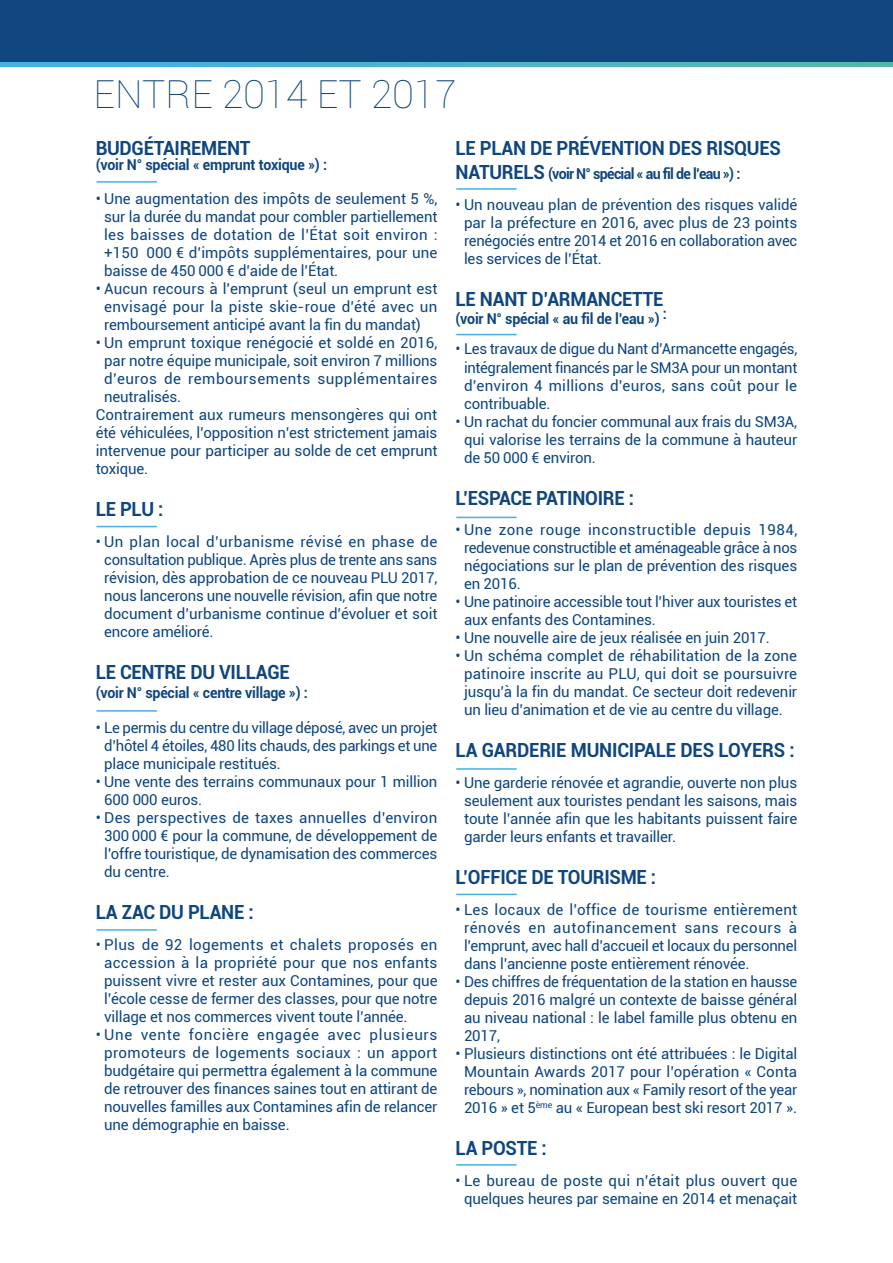
<style>
.page{position:relative;width:893px;height:1263px;background:#fff}
.page>*{position:absolute;margin:0;border:0;box-sizing:border-box;transform-origin:0 0}
.t1{font:100 39px "Roboto";color:#0f467d}
.titre{font:700 19.5px "Roboto";letter-spacing:-.015em;color:#0f467d;scale:.95 1}
.texte{font:15px/18px "Roboto";letter-spacing:-.01em;color:#0f467d;text-align:justify}
.titre-2{font:700 15px "Roboto";letter-spacing:-.015em;color:#0f467d;scale:.95 1}
.titre-3{font:700 15px "Roboto";letter-spacing:-.05em;color:#0f467d;scale:.95 1}
.s1{font-size:19.5px}
</style>
<div class="page">
<div style="left:0;top:0;width:893px;height:64px;background:#0f467d"></div>
<svg style="left:0;top:62px;width:893px;height:5px;background:#4cb4c9"></svg>
<hr style="left:97px;top:181px;width:60px;height:2px;background:#44b1e5">
<hr style="left:97px;top:526px;width:60px;height:1px;background:#44b1e5">
<hr style="left:97px;top:710px;width:60px;height:2px;background:#44b1e5">
<hr style="left:97px;top:929px;width:60px;height:2px;background:#44b1e5">
<hr style="left:456px;top:1164px;width:61px;height:1px;background:#44b1e5">
<hr style="left:456px;top:894px;width:61px;height:1px;background:#44b1e5">
<hr style="left:456px;top:768px;width:61px;height:2px;background:#44b1e5">
<hr style="left:456px;top:517px;width:61px;height:1px;background:#44b1e5">
<hr style="left:456px;top:334px;width:61px;height:1px;background:#44b1e5">
<hr style="left:456px;top:188px;width:61px;height:2px;background:#44b1e5">
<p class="t1" style="left:94px;top:67px;width:364px">ENTRE 2014 ET 2017</p>
<p class="titre" style="left:96px;top:134px;width:164px">BUDGÉTAIREMENT</p>
<p class="titre-2" style="left:96px;top:154px;width:245px">(voir N° spécial « emprunt toxique ») :</p>
<p class="texte" style="left:104px;top:189px;width:335px;text-indent:-9px">• Une augmentation des impôts de seulement 5 %, sur la durée du mandat pour combler partiellement les baisses de dotation de l’État soit environ : +150 000 € d’impôts supplémentaires, pour une baisse de 450 000 € d’aide de l’État.</p>
<p class="texte" style="left:96px;top:279px;width:343px;text-align:center">• Aucun recours à l’emprunt (seul un emprunt est envisagé pour la piste skie-roue d’été avec un remboursement anticipé avant la fin du mandat)</p>
<p class="texte" style="left:104px;top:333px;width:335px;text-indent:-9px">• Un emprunt toxique renégocié et soldé en 2016, par notre équipe municipale, soit environ 7 millions d’euros de remboursements supplémentaires neutralisés.</p>
<p class="texte" style="left:96px;top:405px;width:343px">Contrairement aux rumeurs mensongères qui ont été véhiculées, l’opposition n’est strictement jamais intervenue pour participer au solde de cet emprunt toxique.</p>
<p class="titre" style="left:96px;top:495px;width:73px">LE PLU :</p>
<p class="texte" style="left:104px;top:532px;width:335px;text-indent:-9px">• Un plan local d’urbanisme révisé en phase de consultation publique. Après plus de trente ans sans révision, dès approbation de ce nouveau PLU 2017, nous lancerons une nouvelle révision, afin que notre document d’urbanisme continue d’évoluer et soit encore amélioré.</p>
<p class="titre" style="left:96px;top:658px;width:206px">LE CENTRE DU VILLAGE</p>
<p class="titre-2" style="left:96px;top:682px;width:225px">(voir N° spécial « centre village ») :</p>
<p class="texte" style="left:104px;top:718px;width:335px;text-indent:-9px">• Le permis du centre du village déposé, avec un projet d’hôtel 4 étoiles, 480 lits chauds, des parkings et une place municipale restitués.</p>
<p class="texte" style="left:104px;top:772px;width:335px;text-indent:-9px">• Une vente des terrains communaux pour 1 million<br>600 000 euros.</p>
<p class="texte" style="left:104px;top:808px;width:335px;text-indent:-9px">• Des perspectives de taxes annuelles d’environ 300 000 € pour la commune, de développement de l’offre touristique, de dynamisation des commerces du centre.</p>
<p class="titre" style="left:96px;top:899px;width:168px">LA ZAC DU PLANE :</p>
<p class="texte" style="left:104px;top:935px;width:335px;text-indent:-9px">• Plus de 92 logements et chalets proposés en accession à la propriété pour que nos enfants puissent vivre et rester aux Contamines, pour que l’école cesse de fermer des classes, pour que notre village et nos commerces vivent toute l’année.</p>
<p class="texte" style="left:104px;top:1025px;width:335px;text-indent:-9px">• Une vente foncière engagée avec plusieurs promoteurs de logements sociaux : un apport budgétaire qui permettra également à la commune de retrouver des finances saines tout en attirant de nouvelles familles aux Contamines afin de relancer une démographie en baisse.</p>
<p class="titre" style="left:455px;top:134px;width:344px">LE PLAN DE PRÉVENTION DES RISQUES</p>
<p class="titre-3" style="left:455px;top:163px;width:301px"><span class="s1">NATURELS</span> (voir N° spécial « au fil de l’eau ») :</p>
<p class="texte" style="left:464px;top:195px;width:335px;text-indent:-9px">• Un nouveau plan de prévention des risques validé par la préfecture en 2016, avec plus de 23 points renégociés entre 2014 et 2016 en collaboration avec les services de l’État.</p>
<p class="titre" style="left:455px;top:285px;width:220px">LE NANT D’ARMANCETTE</p>
<p class="titre-2" style="left:455px;top:308px;width:224px">(voir N° spécial « au fil de l’eau ») :</p>
<p class="texte" style="left:464px;top:340px;width:335px;text-indent:-9px">• Les travaux de digue du Nant d’Armancette engagés, intégralement financés par le SM3A pour un montant d’environ 4 millions d’euros, sans coût pour le contribuable.</p>
<p class="texte" style="left:464px;top:412px;width:335px;text-indent:-9px">• Un rachat du foncier communal aux frais du SM3A, qui valorise les terrains de la commune à hauteur de 50 000 € environ.</p>
<p class="titre" style="left:455px;top:484px;width:189px">L’ESPACE PATINOIRE :</p>
<p class="texte" style="left:464px;top:520px;width:335px;text-indent:-9px">• Une zone rouge inconstructible depuis 1984, redevenue constructible et aménageable grâce à nos négociations sur le plan de prévention des risques en 2016.</p>
<p class="texte" style="left:464px;top:592px;width:335px;text-indent:-9px">• Une patinoire accessible tout l’hiver aux touristes et aux enfants des Contamines.</p>
<p class="texte" style="left:455px;top:628px;width:316px">• Une nouvelle aire de jeux réalisée en juin 2017.</p>
<p class="texte" style="left:455px;top:646px;width:343px;text-align:center">• Un schéma complet de réhabilitation de la zone patinoire inscrite au PLU, qui doit se poursuivre jusqu’à la fin du mandat. Ce secteur doit redevenir un lieu d’animation et de vie au centre du village.</p>
<p class="titre" style="left:455px;top:737px;width:359px">LA GARDERIE MUNICIPALE DES LOYERS :</p>
<p class="texte" style="left:464px;top:773px;width:335px;text-indent:-9px">• Une garderie rénovée et agrandie, ouverte non plus seulement aux touristes pendant les saisons, mais toute l’année afin que les habitants puissent faire garder leurs enfants et travailler.</p>
<p class="titre" style="left:455px;top:863px;width:213px">L’OFFICE DE TOURISME :</p>
<p class="texte" style="left:464px;top:900px;width:335px;text-indent:-9px">• Les locaux de l’office de tourisme entièrement rénovés en autofinancement sans recours à l’emprunt, avec hall d’accueil et locaux du personnel dans l’ancienne poste entièrement rénovée.</p>
<p class="texte" style="left:464px;top:972px;width:335px;text-indent:-9px">• Des chiffres de fréquentation de la station en hausse depuis 2016 malgré un contexte de baisse général au niveau national : le label famille plus obtenu en 2017,</p>
<p class="texte" style="left:455px;top:1044px;width:343px;text-align:center">• Plusieurs distinctions ont été attribuées : le Digital Mountain Awards 2017 pour l’opération « Conta rebours », nomination aux « Family resort of the year 2016 » et 5<sup>ème</sup> au « European best ski resort 2017 ».</p>
<p class="titre" style="left:455px;top:1134px;width:97px">LA POSTE :</p>
<p class="texte" style="left:455px;top:1171px;width:343px;text-align:center">• Le bureau de poste qui n’était plus ouvert que quelques heures par semaine en 2014 et menaçait</p>
</div>
